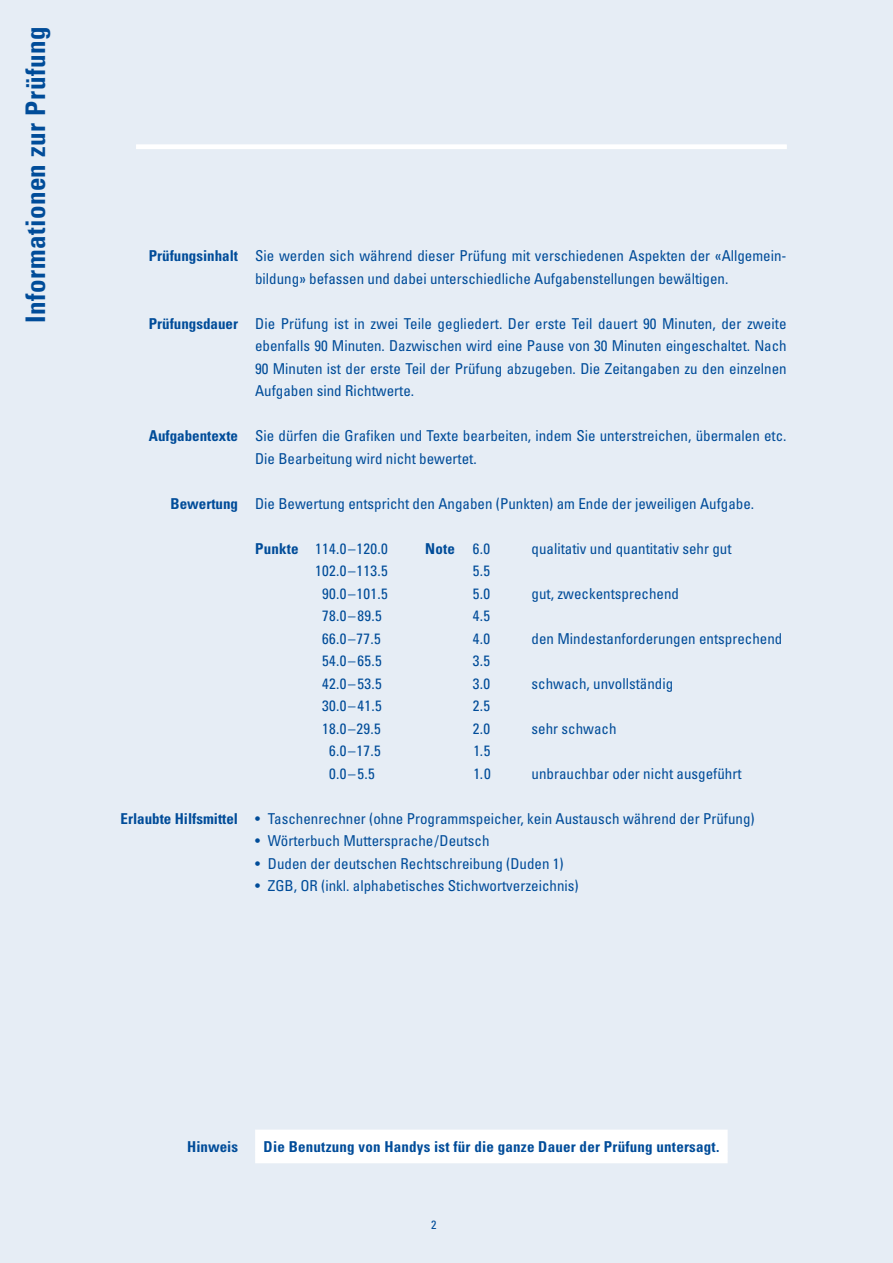
<style>
.page{position:relative;width:893px;height:1263px;background:#e6edf5}
.page>*{position:absolute;margin:0;border:0;box-sizing:border-box;transform-origin:0 0}
.t1{font:700 condensed 27px "Univers LT Std";letter-spacing:.02em;color:#004c99}
.t2{font:condensed 15px/22.5px "Univers LT Std";color:#004c99}
.t3{font:700 condensed 15px "Univers LT Std";color:#004c99}
.t4{font:condensed 12px "Univers LT Std";color:#004c99}
.s1{font-weight:700}
</style>
<div class="page">
<div style="left:255px;top:1129px;width:473px;height:23px;background:#fff"></div>
<div style="left:255px;top:1151px;width:473px;height:12px;background:#fff"></div>
<hr style="left:136px;top:145px;width:651px;height:4px;background:#fff">
<h1 class="t1" style="left:19px;top:323px;width:298px;rotate:-90deg">Informationen zur Prüfung</h1>
<p class="t3" style="left:149px;top:246px;width:91px">Prüfungsinhalt</p>
<p class="t3" style="left:149px;top:314px;width:91px">Prüfungsdauer</p>
<p class="t3" style="left:149px;top:426px;width:91px">Aufgabentexte</p>
<p class="t3" style="left:171px;top:494px;width:69px">Bewertung</p>
<p class="t3" style="left:121px;top:809px;width:119px">Erlaubte Hilfsmittel</p>
<p class="t2" style="left:255px;top:244px;width:531px">Sie werden sich während dieser Prüfung mit verschiedenen Aspekten der «Allgemein&shy;bildung» befassen und dabei unterschiedliche Aufgabenstellungen bewältigen.</p>
<p class="t2" style="left:255px;top:312px;width:533px;text-align:justify">Die Prüfung ist in zwei Teile gegliedert. Der erste Teil dauert 90 Minuten, der zweite ebenfalls 90 Minuten. Dazwischen wird eine Pause von 30 Minuten eingeschaltet. Nach 90 Minuten ist der erste Teil der Prüfung abzugeben. Die Zeitangaben zu den einzelnen Aufgaben sind Richtwerte.</p>
<p class="t2" style="left:255px;top:424px;width:533px">Sie dürfen die Grafiken und Texte bearbeiten, indem Sie unterstreichen, übermalen etc.<br>Die Bearbeitung wird nicht bewertet.</p>
<p class="t2" style="left:255px;top:492px;width:501px">Die Bewertung entspricht den Angaben (Punkten) am Ende der jeweiligen Aufgabe.</p>
<p class="t2" style="left:255px;top:537px;width:134px"><span class="s1">Punkte</span> 114.0–120.0</p>
<p class="t2" style="left:315px;top:559px;width:74px">102.0–113.5</p>
<p class="t2" style="left:322px;top:582px;width:67px">90.0–101.5</p>
<p class="t2" style="left:322px;top:604px;width:61px">78.0–89.5</p>
<p class="t2" style="left:322px;top:627px;width:60px">66.0–77.5</p>
<p class="t2" style="left:322px;top:649px;width:61px">54.0–65.5</p>
<p class="t2" style="left:322px;top:672px;width:61px">42.0–53.5</p>
<p class="t2" style="left:322px;top:694px;width:61px">30.0–41.5</p>
<p class="t2" style="left:322px;top:717px;width:60px">18.0–29.5</p>
<p class="t2" style="left:329px;top:739px;width:53px">6.0–17.5</p>
<p class="t2" style="left:329px;top:762px;width:47px">0.0–5.5</p>
<p class="t2" style="left:473px;top:537px;width:20px;text-align:justify;text-indent:-47px"><span class="s1">Note</span> 6.0<br>5.5<br>5.0<br>4.5<br>4.0<br>3.5<br>3.0<br>2.5<br>2.0<br>1.5<br>1.0</p>
<p class="t2" style="left:531px;top:537px;width:201px">qualitativ und quantitativ sehr gut</p>
<p class="t2" style="left:531px;top:582px;width:149px">gut, zweckentsprechend</p>
<p class="t2" style="left:531px;top:627px;width:252px">den Mindestanforderungen entsprechend</p>
<p class="t2" style="left:531px;top:672px;width:143px">schwach, unvollständig</p>
<p class="t2" style="left:531px;top:717px;width:86px">sehr schwach</p>
<p class="t2" style="left:531px;top:762px;width:211px">unbrauchbar oder nicht ausgeführt</p>
<p class="t2" style="left:255px;top:807px;width:501px">• Taschenrechner (ohne Programmspeicher, kein Austausch während der Prüfung)</p>
<p class="t2" style="left:255px;top:829px;width:236px">• Wörterbuch Muttersprache/Deutsch</p>
<p class="t2" style="left:255px;top:852px;width:310px">• Duden der deutschen Rechtschreibung (Duden 1)</p>
<p class="t2" style="left:255px;top:874px;width:325px">• ZGB, OR (inkl. alphabetisches Stichwortverzeichnis)</p>
<p class="t3" style="left:187px;top:1137px;width:52px">Hinweis</p>
<p class="t3" style="left:264px;top:1137px;width:457px">Die Benutzung von Handys ist für die ganze Dauer der Prüfung untersagt.</p>
<p class="t4" style="left:431px;top:1217px;width:7px">2</p>
</div>
